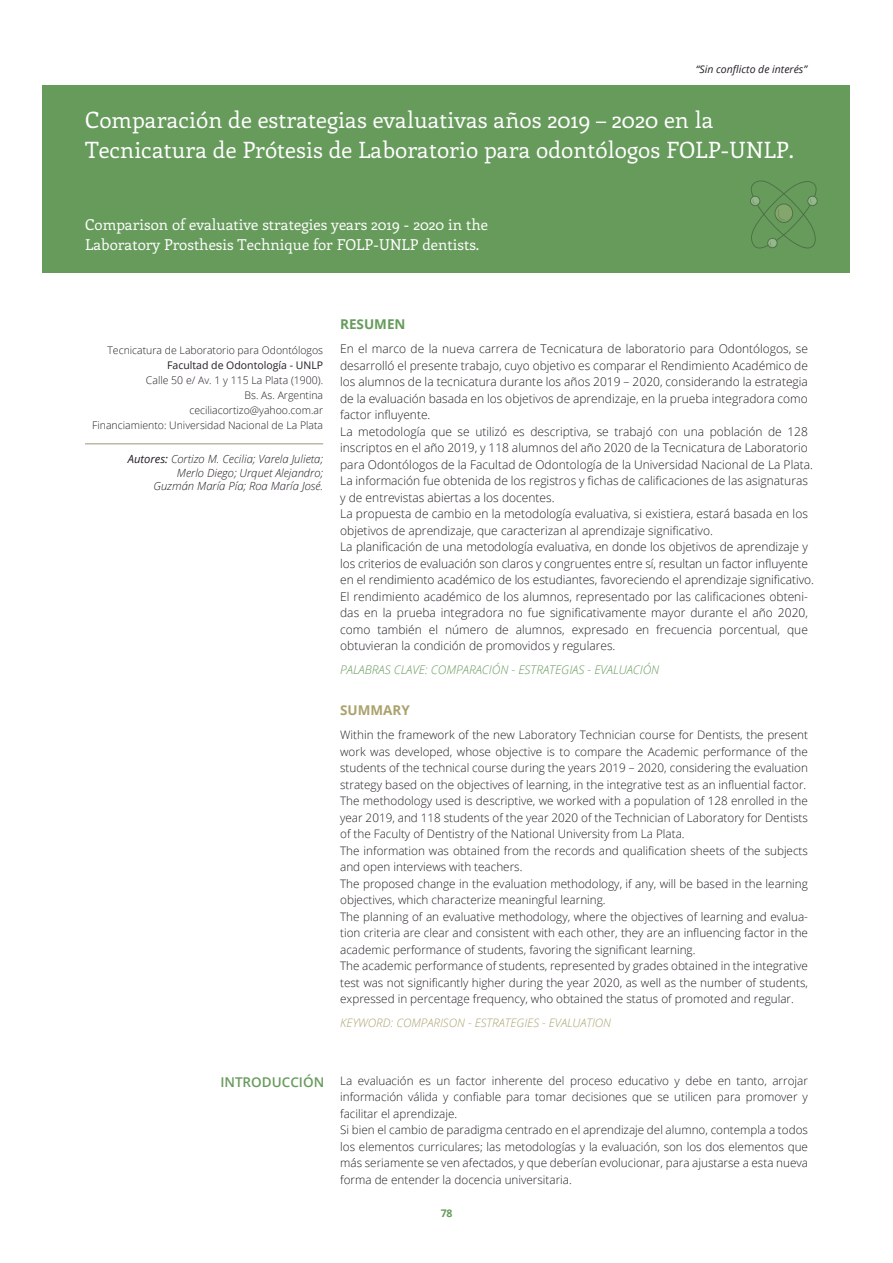
<style>
.page{position:relative;width:893px;height:1263px;background:#fff}
.page>*{position:absolute;margin:0;border:0;box-sizing:border-box;transform-origin:0 0}
.t1{font:22.5px/30px "Enriqueta";color:#fff}
.t2{font:15px/19.5px "Enriqueta";color:#fff}
.t3{font:600 13.5px "Open Sans";color:#679b5c}
.t4{font:700 13.5px "Open Sans";color:#679b5c}
.t5{font:700 13.5px "Open Sans";color:#aba26d}
.t6{font:300 12px/16.5px "Open Sans";color:#231d24}
.t7{font:italic 300 12px "Open Sans";color:#679b5c}
.t8{font:300 11.7px/16.5px "Open Sans";color:#231d24}
.t9{font:italic 300 11.7px "Open Sans";color:#aba26d}
.t10{font:italic 300 11.25px/13.5px "Open Sans";color:#231d24;text-align:right}
.t11{font:300 10.5px/15px "Open Sans";color:#231d24;text-align:right}
.t12{font:10.5px "Open Sans";color:#231d24}
.t13{font:italic 10.5px "Open Sans";color:#231d24}
.t14{font:700 10.5px "Open Sans";color:#679b5c}
.s1{font-weight:400}
</style>
<div class="page">
<hr style="left:85px;top:443px;width:238px;height:1px;background:#b7ac96">
<div style="left:43px;top:85px;width:807px;height:187px;background:#679b5c"></div>
<svg style="left:750px;top:180px;width:68px;height:68px"></svg>
<p class="t13" style="left:696px;top:62px;width:113px">“Sin conflicto de interés”</p>
<h1 class="t1" style="left:85px;top:104px;width:710px">Comparación de estrategias evaluativas años 2019 – 2020 en la<br>Tecnicatura de Prótesis de Laboratorio para odontólogos FOLP-UNLP.</h1>
<p class="t2" style="left:85px;top:214px;width:404px">Comparison of evaluative strategies years 2019 - 2020 in the<br>Laboratory Prosthesis Technique for FOLP-UNLP dentists.</p>
<p class="t11" style="left:107px;top:342px;width:217px">Tecnicatura de Laboratorio para Odontólogos</p>
<p class="t12" style="left:167px;top:358px;width:157px">Facultad de Odontología - UNLP</p>
<p class="t11" style="left:92px;top:372px;width:233px">Calle 50 e/ Av. 1 y 115 La Plata (1900).<br>Bs. As. Argentina<br>ceciliacortizo@yahoo.com.ar<br>Financiamiento: Universidad Nacional de La Plata</p>
<p class="t10" style="left:128px;top:452px;width:197px"><span class="s1">Autores:</span> Cortizo M. Cecilia; Varela Julieta;<br>Merlo Diego; Urquet Alejandro;<br>Guzmán María Pía; Roa María José.</p>
<p class="t4" style="left:340px;top:315px;width:67px">RESUMEN</p>
<p class="t6" style="left:340px;top:340px;width:475px">En el marco de la nueva carrera de Tecnicatura de laboratorio para Odontólogos, se desarrolló el presente trabajo, cuyo objetivo es comparar el Rendimiento Académico de los alumnos de la tecnicatura durante los años 2019 – 2020, considerando la estrategia de la evaluación basada en los objetivos de aprendizaje, en la prueba integradora como factor influyente.<br>La metodología que se utilizó es descriptiva, se trabajó con una población de 128 inscriptos en el año 2019, y 118 alumnos del año 2020 de la Tecnicatura de Laboratorio para Odontólogos de la Facultad de Odontología de la Universidad Nacional de La Plata.<br>La información fue obtenida de los registros y fichas de calificaciones de las asignaturas y de entrevistas abiertas a los docentes.<br>La propuesta de cambio en la metodología evaluativa, si existiera, estará basada en los objetivos de aprendizaje, que caracterizan al aprendizaje significativo.<br>La planificación de una metodología evaluativa, en donde los objetivos de aprendizaje y los criterios de evaluación son claros y congruentes entre sí, resultan un factor influyente en el rendimiento académico de los estudiantes, favoreciendo el aprendizaje significativo.<br>El rendimiento académico de los alumnos, representado por las calificaciones obteni&shy;das en la prueba integradora no fue significativamente mayor durante el año 2020, como también el número de alumnos, expresado en frecuencia porcentual, que obtuvieran la condición de promovidos y regulares.</p>
<p class="t7" style="left:340px;top:662px;width:321px">PALABRAS CLAVE: COMPARACIÓN - ESTRATEGIAS - EVALUACIÓN</p>
<p class="t5" style="left:340px;top:701px;width:71px">SUMMARY</p>
<p class="t8" style="left:340px;top:726px;width:469px">Within the framework of the new Laboratory Technician course for Dentists, the present work was developed, whose objective is to compare the Academic performance of the students of the technical course during the years 2019 – 2020, considering the evaluation strategy based on the objectives of learning, in the integrative test as an influential factor.<br>The methodology used is descriptive, we worked with a population of 128 enrolled in the year 2019, and 118 students of the year 2020 of the Technician of Laboratory for Dentists of the Faculty of Dentistry of the National University from La Plata.<br>The information was obtained from the records and qualification sheets of the subjects and open interviews with teachers.<br>The proposed change in the evaluation methodology, if any, will be based in the learning objectives, which characterize meaningful learning.<br>The planning of an evaluative methodology, where the objectives of learning and evalua&shy;tion criteria are clear and consistent with each other, they are an influencing factor in the academic performance of students, favoring the significant learning.<br>The academic performance of students, represented by grades obtained in the integrative test was not significantly higher during the year 2020, as well as the number of students, expressed in percentage frequency, who obtained the status of promoted and regular.</p>
<p class="t9" style="left:340px;top:1015px;width:272px">KEYWORD: COMPARISON - ESTRATEGIES - EVALUATION</p>
<p class="t3" style="left:220px;top:1073px;width:105px">INTRODUCCIÓN</p>
<p class="t8" style="left:340px;top:1072px;width:469px">La evaluación es un factor inherente del proceso educativo y debe en tanto, arrojar información válida y confiable para tomar decisiones que se utilicen para promover y facilitar el aprendizaje.<br>Si bien el cambio de paradigma centrado en el aprendizaje del alumno, contempla a todos los elementos curriculares; las metodologías y la evaluación, son los dos elementos que más seriamente se ven afectados, y que deberían evolucionar, para ajustarse a esta nueva forma de entender la docencia universitaria.</p>
<p class="t14" style="left:441px;top:1206px;width:13px">78</p>
</div>
